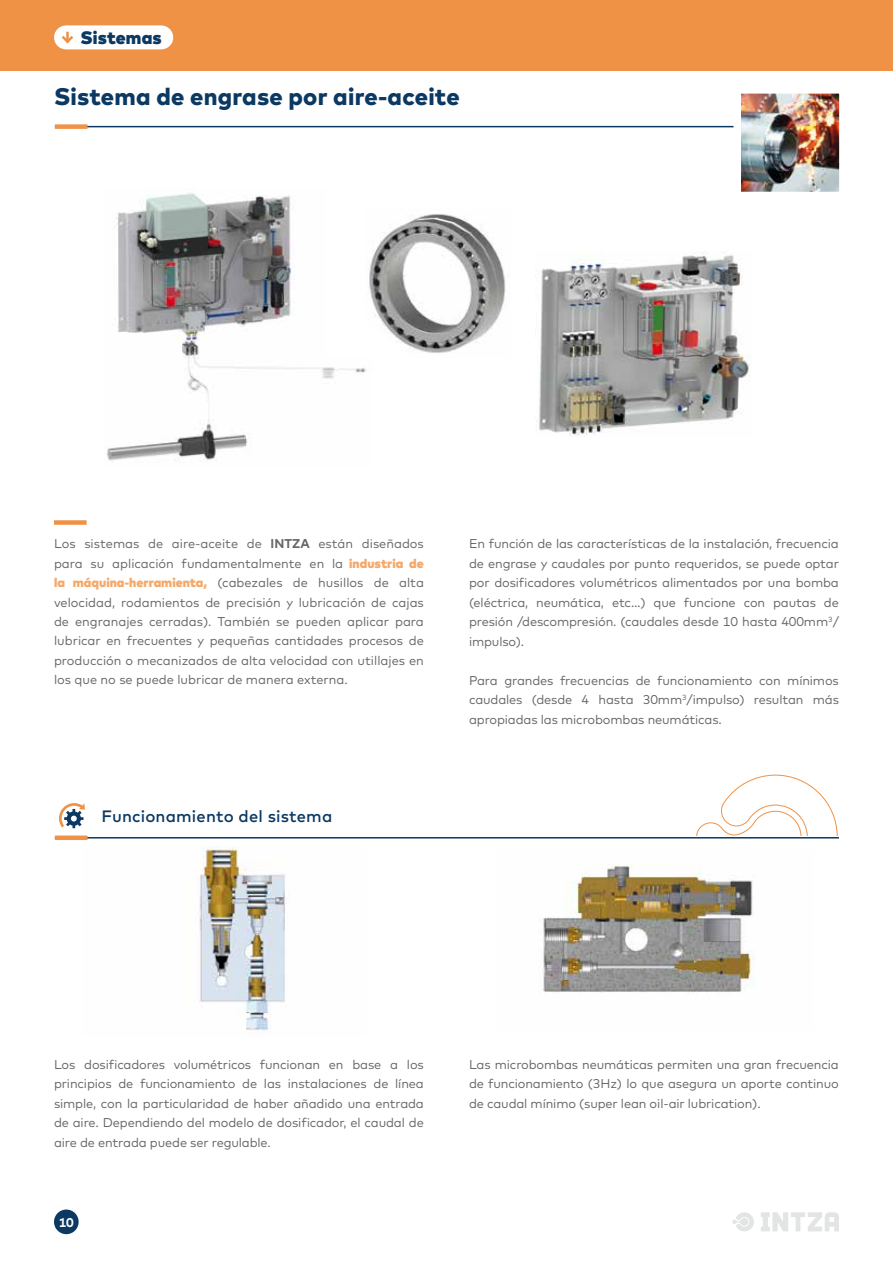
<style>
.page{position:relative;width:893px;height:1263px;background:#fff}
.page>*{position:absolute;margin:0;border:0;box-sizing:border-box;transform-origin:0 0}
.t1{font:800 24px "Mark";letter-spacing:.01em;color:#0b3962}
.t2{font:900 18px "Mark";letter-spacing:.01em;color:#0b3962}
.t3{font:500 16.5px "Mark";letter-spacing:.01em;color:#0b3962}
.t4{font:12.75px/19.5px "Mark";letter-spacing:-.01em;color:#646567;text-align:justify}
.t5{font:700 12.75px "Mark";color:#fff}
.s1{font-weight:700}
.s2{font-weight:900;color:#f4a96a}
</style>
<div class="page">
<div style="left:0;top:0;width:893px;height:71px;background:#f09245"></div>
<hr style="left:55px;top:126px;width:784px;height:1px;background:#0b3962">
<div style="left:55px;top:124px;width:32px;height:5px;background:#f09245"></div>
<div style="left:66px;top:25px;width:95px;height:24px;background:#fff"></div>
<svg style="left:59px;top:32px;width:15px;height:14px"></svg>
<div style="left:54px;top:1209px;width:25px;height:25px;background:#0b3962;border-radius:50%"></div>
<svg style="left:732px;top:1212px;width:22px;height:19px"></svg>
<svg style="left:761px;top:1212px;width:78px;height:19px"></svg>
<img style="left:730px;top:93px;width:110px;height:99px">
<img style="left:107px;top:193px;width:260px;height:269px">
<img style="left:536px;top:251px;width:214px;height:185px">
<img style="left:543px;top:865px;width:212px;height:129px">
<img style="left:199px;top:846px;width:89px;height:185px">
<div style="left:54px;top:520px;width:33px;height:5px;background:#f09245"></div>
<svg style="left:696px;top:775px;width:142px;height:60px"></svg>
<svg style="left:59px;top:803px;width:26px;height:25px"></svg>
<hr style="left:55px;top:837px;width:784px;height:1px;background:#0b3962">
<div style="left:55px;top:835px;width:32px;height:5px;background:#f09245"></div>
<img style="left:365px;top:208px;width:141px;height:149px">
<h2 class="t2" style="left:81px;top:26px;width:83px">Sistemas</h2>
<h1 class="t1" style="left:54px;top:81px;width:407px">Sistema de engrase por aire-aceite</h1>
<p class="t4" style="left:54px;top:534px;width:371px">Los sistemas de aire-aceite de <span class="s1">INTZA</span> están diseñados para su aplicación fundamentalmente en la <span class="s2">industria de la máquina-herramienta,</span> (cabezales de husillos de alta velocidad, rodamientos de precisión y lubricación de cajas de engranajes cerradas). También se pueden aplicar para lubricar en frecuentes y pequeñas cantidades procesos de producción o mecanizados de alta velocidad con utillajes en los que no se puede lubricar de manera externa.</p>
<p class="t3" style="left:101px;top:806px;width:233px">Funcionamiento del sistema</p>
<p class="t4" style="left:469px;top:534px;width:371px">En función de las características de la instalación, frecuencia de engrase y caudales por punto requeridos, se puede optar por dosificadores volumétricos alimentados por una bomba (eléctrica, neumática, etc…) que funcione con pautas de presión /descompresión. (caudales desde 10 hasta 400mm<sup>3</sup>/ impulso).</p>
<p class="t4" style="left:469px;top:670px;width:371px">Para grandes frecuencias de funcionamiento con mínimos caudales (desde 4 hasta 30mm<sup>3</sup>/impulso) resultan más apropiadas las microbombas neumáticas.</p>
<p class="t4" style="left:54px;top:1054px;width:371px">Los dosificadores volumétricos funcionan en base a los principios de funcionamiento de las instalaciones de línea simple, con la particularidad de haber añadido una entrada de aire. Dependiendo del modelo de dosificador, el caudal de aire de entrada puede ser regulable.</p>
<p class="t4" style="left:469px;top:1054px;width:371px">Las microbombas neumáticas permiten una gran frecuencia de funcionamiento (3Hz) lo que asegura un aporte continuo de caudal mínimo (super lean oil-air lubrication).</p>
<p class="t5" style="left:59px;top:1214px;width:17px">10</p>
</div>
